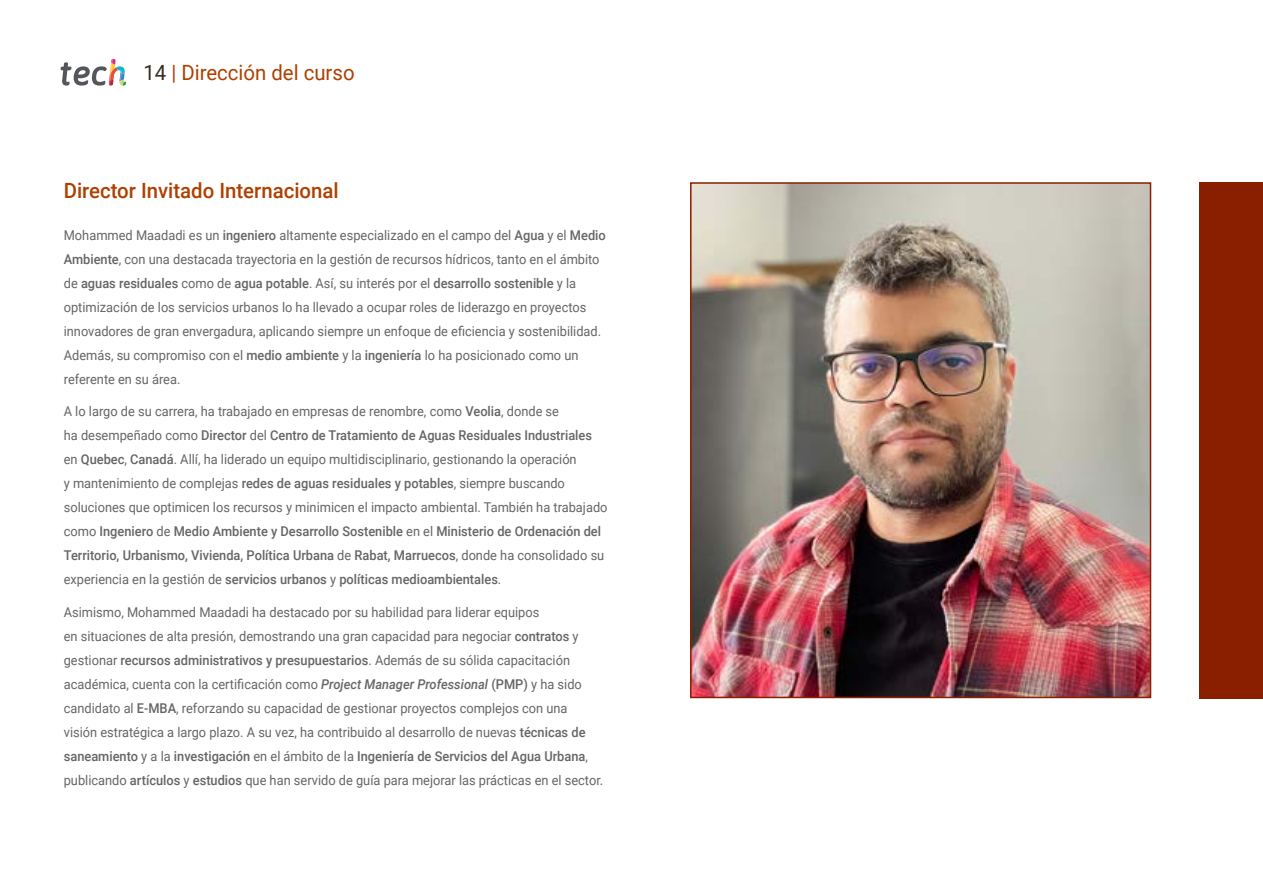
<style>
.page{position:relative;width:1263px;height:893px;background:#fff}
.page>*{position:absolute;margin:0;border:0;box-sizing:border-box;transform-origin:0 0}
.t1{font:500 21px "Roboto";color:#ae4000}
.t2{font:21px "Roboto";color:#ae4000}
.t3{font:13.5px/24px "Roboto";color:#656565;scale:.95 1}
.s1{color:#312e20}
.s2{font-weight:500}
.s3{font-weight:500;font-style:italic}
</style>
<div class="page">
<div style="left:1199px;top:182px;width:64px;height:516px;background:#8a1f00"></div>
<img style="left:693px;top:185px;width:455px;height:510px">
<div style="left:690px;top:182px;width:461px;height:516px;border:2px solid #8a1f00"></div>
<svg style="left:61px;top:59px;width:65px;height:27px"></svg>
<h1 class="t2" style="left:144px;top:57px;width:213px"><span class="s1">14</span> | Dirección del curso</h1>
<h1 class="t1" style="left:64px;top:176px;width:276px">Director Invitado Internacional</h1>
<p class="t3" style="left:64px;top:222px;width:572px">Mohammed Maadadi es un <span class="s2">ingeniero</span> altamente especializado en el campo del <span class="s2">Agua</span> y el <span class="s2">Medio Ambiente</span>, con una destacada trayectoria en la gestión de recursos hídricos, tanto en el ámbito de <span class="s2">aguas residuales</span> como de <span class="s2">agua potable</span>. Así, su interés por el <span class="s2">desarrollo sostenible</span> y la optimización de los servicios urbanos lo ha llevado a ocupar roles de liderazgo en proyectos innovadores de gran envergadura, aplicando siempre un enfoque de eficiencia y sostenibilidad.<br>Además, su compromiso con el <span class="s2">medio ambiente</span> y la <span class="s2">ingeniería</span> lo ha posicionado como un referente en su área.</p>
<p class="t3" style="left:64px;top:399px;width:574px">A lo largo de su carrera, ha trabajado en empresas de renombre, como <span class="s2">Veolia</span>, donde se<br>ha desempeñado como <span class="s2">Director</span> del <span class="s2">Centro de Tratamiento de Aguas Residuales Industriales </span>en <span class="s2">Quebec</span>, <span class="s2">Canadá</span>. Allí, ha liderado un equipo multidisciplinario, gestionando la operación<br>y mantenimiento de complejas <span class="s2">redes de aguas residuales y potables</span>, siempre buscando soluciones que optimicen los recursos y minimicen el impacto ambiental. También ha trabajado como <span class="s2">Ingeniero</span> de <span class="s2">Medio Ambiente y Desarrollo Sostenible</span> en el <span class="s2">Ministerio de Ordenación del Territorio, Urbanismo, Vivienda, Política Urbana</span> de <span class="s2">Rabat, Marruecos</span>, donde ha consolidado su experiencia en la gestión de <span class="s2">servicios urbanos</span> y <span class="s2">políticas medioambientales</span>.</p>
<p class="t3" style="left:64px;top:599px;width:569px">Asimismo, Mohammed Maadadi ha destacado por su habilidad para liderar equipos<br>en situaciones de alta presión, demostrando una gran capacidad para negociar <span class="s2">contratos</span> y gestionar <span class="s2">recursos administrativos y presupuestarios</span>. Además de su sólida capacitación académica, cuenta con la certificación como <span class="s3">Project Manager Professional</span> <span class="s2">(PMP)</span> y ha sido candidato al <span class="s2">E-MBA</span>, reforzando su capacidad de gestionar proyectos complejos con una visión estratégica a largo plazo. A su vez, ha contribuido al desarrollo de nuevas <span class="s2">técnicas de saneamiento</span> y a la <span class="s2">investigación</span> en el ámbito de la <span class="s2">Ingeniería de Servicios del Agua Urbana</span>, publicando <span class="s2">artículos</span> y <span class="s2">estudios</span> que han servido de guía para mejorar las prácticas en el sector.</p>
</div>
